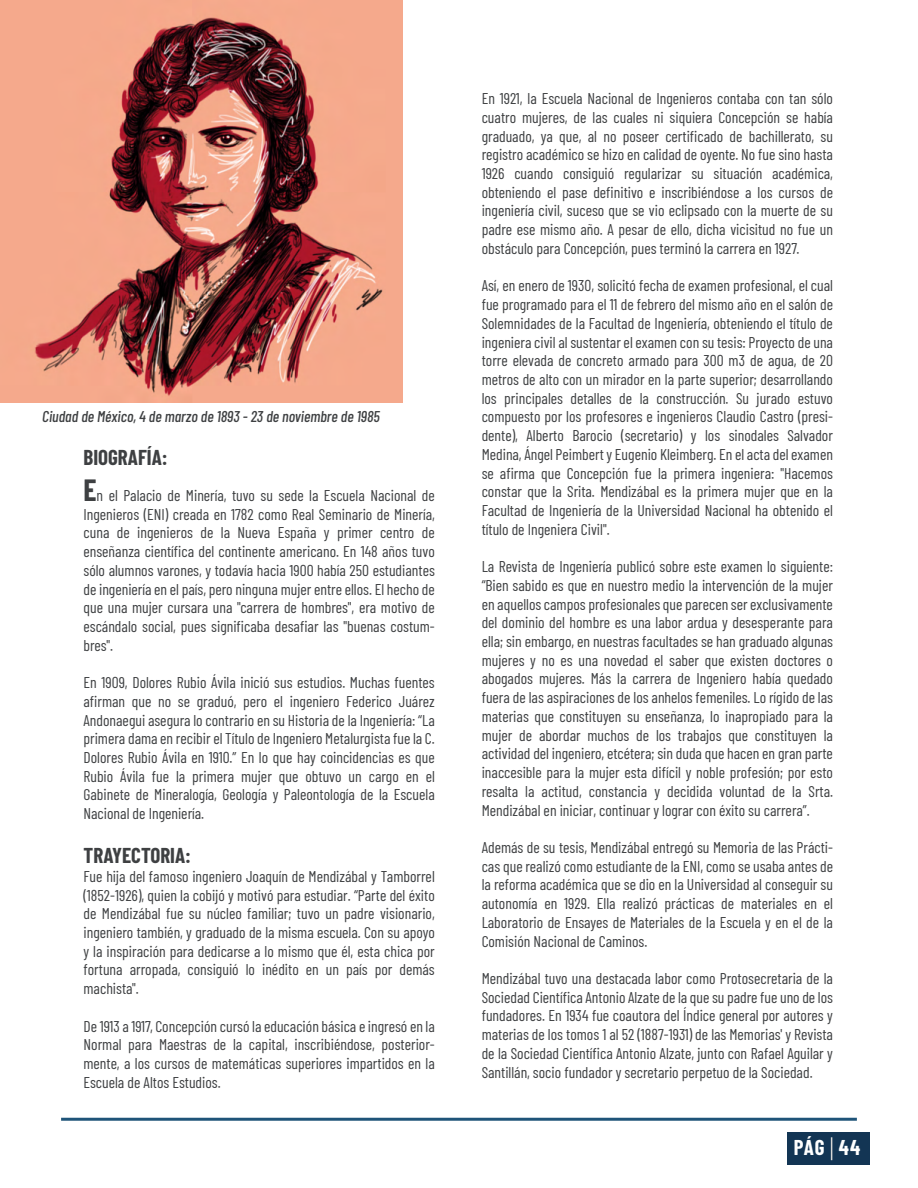
<style>
.page{position:relative;width:918px;height:1188px;background:#fff}
.page>*{position:absolute;margin:0;border:0;box-sizing:border-box;transform-origin:0 0}
.t1{font:700 21px "Barlow Condensed";color:#3e4042}
.t2{font:700 21px "Barlow Condensed";color:#fff}
.t3{font:15.6px/18.8px "Barlow Condensed";color:#3e4042;text-align:justify}
.t4{font:italic 500 15.6px "Barlow Condensed";color:#3e4042}
.s1{font-weight:700;font-size:30px}
</style>
<div class="page">
<hr style="left:61px;top:1118px;width:796px;height:3px;background:#06416a">
<div style="left:788px;top:1132px;width:82px;height:33px;background:#133554"></div>
<svg style="left:831px;top:1137px;width:1px;height:23px"></svg>
<img style="left:0;top:0;width:402px;height:402px">
<p class="t4" style="left:42px;top:405px;width:339px">Ciudad de México, 4 de marzo de 1893 - 23 de noviembre de 1985</p>
<h1 class="t1" style="left:84px;top:442px;width:86px">BIOGRAFÍA:</h1>
<p class="t3" style="left:84px;top:485px;width:353px"><span class="s1">E</span>n el Palacio de Minería, tuvo su sede la Escuela Nacional de Ingenieros (ENI) creada en 1782 como Real Seminario de Minería, cuna de ingenieros de la Nueva España y primer centro de enseñanza científica del continente americano. En 148 años tuvo sólo alumnos varones, y todavía hacia 1900 había 250 estudiantes de ingeniería en el país, pero ninguna mujer entre ellos. El hecho de que una mujer cursara una "carrera de hombres", era motivo de escándalo social, pues significaba desafiar las "buenas costum&shy;bres".</p>
<p class="t3" style="left:84px;top:672px;width:353px">En 1909, Dolores Rubio Ávila inició sus estudios. Muchas fuentes afirman que no se graduó, pero el ingeniero Federico Juárez Andonaegui asegura lo contrario en su Historia de la Ingeniería: “La primera dama en recibir el Título de Ingeniero Metalurgista fue la C.<br>Dolores Rubio Ávila en 1910.” En lo que hay coincidencias es que Rubio Ávila fue la primera mujer que obtuvo un cargo en el Gabinete de Mineralogía, Geología y Paleontología de la Escuela Nacional de Ingeniería.</p>
<h1 class="t1" style="left:84px;top:841px;width:109px">TRAYECTORIA:</h1>
<p class="t3" style="left:84px;top:866px;width:353px">Fue hija del famoso ingeniero Joaquín de Mendizábal y Tamborrel (1852-1926), quien la cobijó y motivó para estudiar. “Parte del éxito de Mendizábal fue su núcleo familiar; tuvo un padre visionario, ingeniero también, y graduado de la misma escuela. Con su apoyo y la inspiración para dedicarse a lo mismo que él, esta chica por fortuna arropada, consiguió lo inédito en un país por demás machista".</p>
<p class="t3" style="left:84px;top:1015px;width:353px">De 1913 a 1917, Concepción cursó la educación básica e ingresó en la Normal para Maestras de la capital, inscribiéndose, posterior&shy;mente, a los cursos de matemáticas superiores impartidos en la Escuela de Altos Estudios.</p>
<p class="t3" style="left:482px;top:88px;width:353px">En 1921, la Escuela Nacional de Ingenieros contaba con tan sólo cuatro mujeres, de las cuales ni siquiera Concepción se había graduado, ya que, al no poseer certificado de bachillerato, su registro académico se hizo en calidad de oyente. No fue sino hasta 1926 cuando consiguió regularizar su situación académica, obteniendo el pase definitivo e inscribiéndose a los cursos de ingeniería civil, suceso que se vio eclipsado con la muerte de su padre ese mismo año. A pesar de ello, dicha vicisitud no fue un obstáculo para Concepción, pues terminó la carrera en 1927.</p>
<p class="t3" style="left:482px;top:275px;width:353px">Así, en enero de 1930, solicitó fecha de examen profesional, el cual fue programado para el 11 de febrero del mismo año en el salón de Solemnidades de la Facultad de Ingeniería, obteniendo el título de ingeniera civil al sustentar el examen con su tesis: Proyecto de una torre elevada de concreto armado para 300 m3 de agua, de 20 metros de alto con un mirador en la parte superior; desarrollando los principales detalles de la construcción. Su jurado estuvo compuesto por los profesores e ingenieros Claudio Castro (presi&shy;dente), Alberto Barocio (secretario) y los sinodales Salvador Medina, Ángel Peimbert y Eugenio Kleimberg. En el acta del examen se afirma que Concepción fue la primera ingeniera: "Hacemos constar que la Srita. Mendizábal es la primera mujer que en la Facultad de Ingeniería de la Universidad Nacional ha obtenido el título de Ingeniera Civil".</p>
<p class="t3" style="left:482px;top:556px;width:353px">La Revista de Ingeniería publicó sobre este examen lo siguiente: “Bien sabido es que en nuestro medio la intervención de la mujer en aquellos campos profesionales que parecen ser exclusivamente del dominio del hombre es una labor ardua y desesperante para ella; sin embargo, en nuestras facultades se han graduado algunas mujeres y no es una novedad el saber que existen doctores o abogados mujeres. Más la carrera de Ingeniero había quedado fuera de las aspiraciones de los anhelos femeniles. Lo rígido de las materias que constituyen su enseñanza, lo inapropiado para la mujer de abordar muchos de los trabajos que constituyen la actividad del ingeniero, etcétera; sin duda que hacen en gran parte inaccesible para la mujer esta difícil y noble profesión; por esto resalta la actitud, constancia y decidida voluntad de la Srta.<br>Mendizábal en iniciar, continuar y lograr con éxito su carrera”.</p>
<p class="t3" style="left:482px;top:837px;width:353px">Además de su tesis, Mendizábal entregó su Memoria de las Prácti&shy;cas que realizó como estudiante de la ENI, como se usaba antes de la reforma académica que se dio en la Universidad al conseguir su autonomía en 1929. Ella realizó prácticas de materiales en el Laboratorio de Ensayes de Materiales de la Escuela y en el de la Comisión Nacional de Caminos.</p>
<p class="t3" style="left:482px;top:968px;width:353px">Mendizábal tuvo una destacada labor como Protosecretaria de la Sociedad Científica Antonio Alzate de la que su padre fue uno de los fundadores. En 1934 fue coautora del Índice general por autores y materias de los tomos 1 al 52 (1887-1931) de las Memorias' y Revista de la Sociedad Científica Antonio Alzate, junto con Rafael Aguilar y Santillán, socio fundador y secretario perpetuo de la Sociedad.</p>
<h1 class="t2" style="left:794px;top:1133px;width:68px">PÁG 44</h1>
</div>
